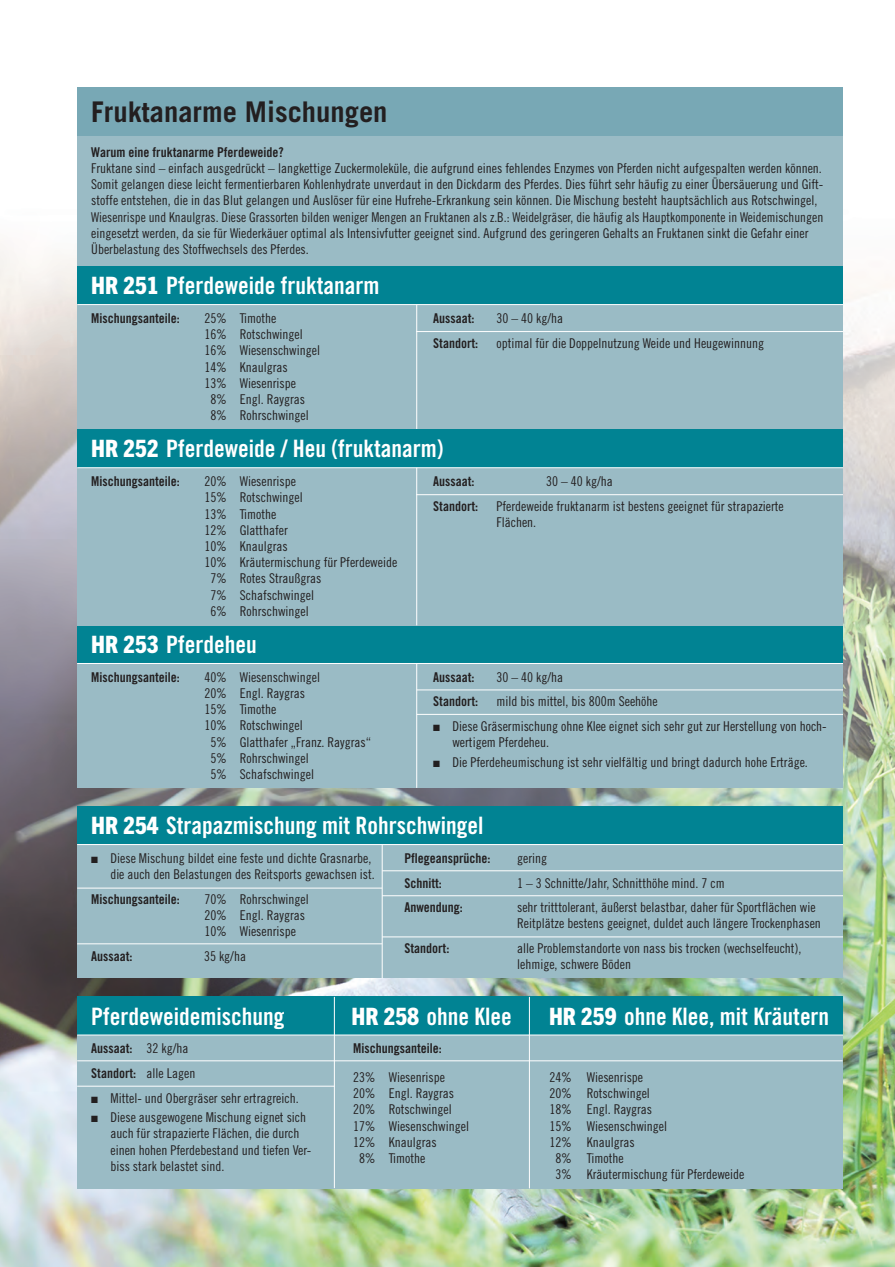
<style>
.page{position:relative;width:895px;height:1267px;background:#fff}
.page>*{position:absolute;margin:0;border:0;box-sizing:border-box;transform-origin:0 0}
.t1{font:700 28.5px "Trade Gothic";color:#231f20}
.t2{font:24px "Trade Gothic Bold Cond Twenty";color:#fff}
.t3{font:13.5px/16.2px "Trade Gothic Cond Eighteen";color:#231f20}
.t4{font:13.5px "Trade Gothic Bold Cond Twenty";color:#231f20}
.s1{font-family:"Trade Gothic Next LT Pro";font-weight:800;font-stretch:condensed}
.s2{font-family:"Trade Gothic Cond Eighteen"}
</style>
<div class="page">
<img style="left:0;top:87px;width:894px;height:1180px">
<div style="left:77px;top:87px;width:765px;height:190px;background:#9abbc5"></div>
<div style="left:77px;top:87px;width:765px;height:49px;background:#78a8b5"></div>
<div style="left:77px;top:806px;width:765px;height:39px;background:#018393"></div>
<div style="left:77px;top:845px;width:765px;height:133px;background:#9abbc5"></div>
<hr style="left:77px;top:844px;width:765px;height:1px;background:#fff">
<hr style="left:77px;top:944px;width:305px;height:1px;background:#fff">
<hr style="left:382px;top:870px;width:460px;height:1px;background:#fff">
<hr style="left:382px;top:895px;width:460px;height:1px;background:#fff">
<hr style="left:382px;top:937px;width:460px;height:1px;background:#fff">
<hr style="left:382px;top:845px;width:1px;height:133px;background:#fff">
<div style="left:77px;top:997px;width:765px;height:39px;background:#018393"></div>
<div style="left:77px;top:1035px;width:765px;height:153px;background:#9abbc5"></div>
<hr style="left:334px;top:997px;width:1px;height:191px;background:#fff">
<hr style="left:529px;top:997px;width:1px;height:191px;background:#fff">
<hr style="left:77px;top:1060px;width:765px;height:1px;background:#fff">
<hr style="left:77px;top:1086px;width:257px;height:1px;background:#fff">
<hr style="left:77px;top:1035px;width:765px;height:1px;background:#fff">
<hr style="left:77px;top:888px;width:305px;height:1px;background:#fff">
<div style="left:77px;top:266px;width:765px;height:39px;background:#018393"></div>
<div style="left:77px;top:305px;width:765px;height:125px;background:#9abbc5"></div>
<hr style="left:77px;top:304px;width:765px;height:1px;background:#fff">
<hr style="left:416px;top:331px;width:426px;height:1px;background:#fff">
<div style="left:77px;top:625px;width:765px;height:38px;background:#018393"></div>
<div style="left:77px;top:663px;width:765px;height:125px;background:#9abbc5"></div>
<hr style="left:77px;top:663px;width:765px;height:1px;background:#fff">
<hr style="left:416px;top:690px;width:426px;height:1px;background:#fff">
<hr style="left:416px;top:714px;width:426px;height:1px;background:#fff">
<hr style="left:416px;top:664px;width:1px;height:124px;background:#fff">
<hr style="left:416px;top:305px;width:1px;height:125px;background:#fff">
<div style="left:77px;top:430px;width:765px;height:38px;background:#018393"></div>
<div style="left:77px;top:468px;width:765px;height:157px;background:#9abbc5"></div>
<hr style="left:77px;top:467px;width:765px;height:1px;background:#fff">
<hr style="left:416px;top:494px;width:426px;height:1px;background:#fff">
<hr style="left:416px;top:468px;width:1px;height:157px;background:#fff">
<p class="t1" style="left:91px;top:101px;width:298px">Fruktanarme Mischungen</p>
<p class="t4" style="left:91px;top:147px;width:194px">Warum eine fruktanarme Pferdeweide?</p>
<p class="t3" style="left:91px;top:161px;width:733px">Fruktane sind – einfach ausgedrückt – langkettige Zuckermoleküle, die aufgrund eines fehlendes Enzymes von Pferden nicht aufgespalten werden können.<br>Somit gelangen diese leicht fermentierbaren Kohlenhydrate unverdaut in den Dickdarm des Pferdes. Dies führt sehr häufig zu einer Übersäuerung und Gift&shy;stoffe entstehen, die in das Blut gelangen und Auslöser für eine Hufrehe-Erkrankung sein können. Die Mischung besteht hauptsächlich aus Rotschwingel, Wiesenrispe und Knaulgras. Diese Grassorten bilden weniger Mengen an Fruktanen als z.B.: Weidelgräser, die häufig als Hauptkomponente in Weidemischungen eingesetzt werden, da sie für Wiederkäuer optimal als Intensivfutter geeignet sind. Aufgrund des geringeren Gehalts an Fruktanen sinkt die Gefahr einer Überbelastung des Stoffwechsels des Pferdes.</p>
<p class="t2" style="left:91px;top:277px;width:290px"><span class="s1">HR 251</span> Pferdeweide fruktanarm</p>
<p class="t4" style="left:91px;top:313px;width:90px">Mischungsanteile:</p>
<p class="t3" style="left:204px;top:311px;width:74px">25% Timothe</p>
<p class="t3" style="left:204px;top:327px;width:100px">16% Rotschwingel</p>
<p class="t3" style="left:204px;top:344px;width:117px">16% Wiesenschwingel</p>
<p class="t3" style="left:204px;top:360px;width:85px">14% Knaulgras</p>
<p class="t3" style="left:204px;top:376px;width:93px">13% Wiesenrispe</p>
<p class="t3" style="left:210px;top:392px;width:96px">8% Engl. Raygras</p>
<p class="t3" style="left:210px;top:408px;width:100px">8% Rohrschwingel</p>
<p class="t4" style="left:433px;top:313px;width:43px">Aussaat:</p>
<p class="t3" style="left:496px;top:311px;width:68px">30 – 40 kg/ha</p>
<p class="t4" style="left:433px;top:338px;width:46px">Standort:</p>
<p class="t3" style="left:496px;top:336px;width:269px">optimal für die Doppelnutzung Weide und Heugewinnung</p>
<p class="t2" style="left:91px;top:440px;width:354px"><span class="s1">HR 252</span> Pferdeweide / Heu (fruktanarm)</p>
<p class="t4" style="left:91px;top:476px;width:90px">Mischungsanteile:</p>
<p class="t3" style="left:204px;top:474px;width:93px">20% Wiesenrispe</p>
<p class="t3" style="left:204px;top:490px;width:100px">15% Rotschwingel</p>
<p class="t3" style="left:204px;top:507px;width:74px">13% Timothe</p>
<p class="t3" style="left:204px;top:523px;width:85px">12% Glatthafer</p>
<p class="t3" style="left:204px;top:539px;width:85px">10% Knaulgras</p>
<p class="t3" style="left:204px;top:555px;width:194px">10% Kräutermischung für Pferdeweide</p>
<p class="t3" style="left:210px;top:571px;width:113px">7% Rotes Straußgras</p>
<p class="t3" style="left:210px;top:588px;width:105px">7% Schafschwingel</p>
<p class="t3" style="left:210px;top:604px;width:100px">6% Rohrschwingel</p>
<p class="t4" style="left:433px;top:476px;width:43px">Aussaat:</p>
<p class="t3" style="left:546px;top:474px;width:68px">30 – 40 kg/ha</p>
<p class="t4" style="left:433px;top:501px;width:46px">Standort:</p>
<p class="t3" style="left:496px;top:499px;width:289px">Pferdeweide fruktanarm ist bestens geeignet für strapazierte<br>Flächen.</p>
<p class="t2" style="left:91px;top:636px;width:167px"><span class="s1">HR 253</span> Pferdeheu</p>
<p class="t4" style="left:91px;top:672px;width:90px">Mischungsanteile:</p>
<p class="t3" style="left:204px;top:670px;width:117px">40% Wiesenschwingel</p>
<p class="t3" style="left:204px;top:686px;width:102px">20% Engl. Raygras</p>
<p class="t3" style="left:204px;top:702px;width:74px">15% Timothe</p>
<p class="t3" style="left:204px;top:718px;width:100px">10% Rotschwingel</p>
<p class="t3" style="left:210px;top:735px;width:162px">5% Glatthafer „Franz. Raygras“</p>
<p class="t3" style="left:210px;top:751px;width:100px">5% Rohrschwingel</p>
<p class="t3" style="left:210px;top:767px;width:105px">5% Schafschwingel</p>
<p class="t4" style="left:433px;top:672px;width:43px">Aussaat:</p>
<p class="t3" style="left:496px;top:670px;width:68px">30 – 40 kg/ha</p>
<p class="t4" style="left:433px;top:697px;width:46px">Standort:</p>
<p class="t3" style="left:496px;top:695px;width:163px">mild bis mittel, bis 800m Seehöhe</p>
<p class="t3" style="left:452px;top:719px;width:376px;text-indent:-19px">■ Diese Gräsermischung ohne Klee eignet sich sehr gut zur Herstellung von hoch&shy;wertigem Pferdeheu.</p>
<p class="t3" style="left:433px;top:755px;width:376px">■ Die Pferdeheumischung ist sehr vielfältig und bringt dadurch hohe Erträge.</p>
<p class="t2" style="left:91px;top:817px;width:394px"><span class="s1">HR 254</span> Strapazmischung mit Rohrschwingel</p>
<p class="t3" style="left:91px;top:851px;width:285px;text-align:right">■ Diese Mischung bildet eine feste und dichte Grasnarbe, die auch den Belastungen des Reitsports gewachsen ist.</p>
<p class="t4" style="left:91px;top:894px;width:90px">Mischungsanteile:</p>
<p class="t3" style="left:204px;top:892px;width:106px">70% Rohrschwingel<br>20% Engl. Raygras<br>10% Wiesenrispe</p>
<p class="t4" style="left:91px;top:951px;width:43px">Aussaat:</p>
<p class="t3" style="left:204px;top:949px;width:43px">35 kg/ha</p>
<p class="t4" style="left:404px;top:853px;width:88px">Pflegeansprüche:</p>
<p class="t3" style="left:517px;top:851px;width:31px">gering</p>
<p class="t4" style="left:404px;top:878px;width:39px">Schnitt:</p>
<p class="t3" style="left:517px;top:876px;width:209px">1 – 3 Schnitte/Jahr, Schnitthöhe mind. 7 cm</p>
<p class="t4" style="left:404px;top:902px;width:60px">Anwendung:</p>
<p class="t3" style="left:517px;top:900px;width:305px">sehr tritttolerant, äußerst belastbar, daher für Sportflächen wie<br>Reitplätze bestens geeignet, duldet auch längere Trockenphasen</p>
<p class="t4" style="left:404px;top:943px;width:46px">Standort:</p>
<p class="t3" style="left:517px;top:941px;width:286px">alle Problemstandorte von nass bis trocken (wechselfeucht), lehmige, schwere Böden</p>
<p class="t2" style="left:91px;top:1007px;width:195px">Pferdeweidemischung</p>
<p class="t2" style="left:351px;top:1007px;width:162px"><span class="s1">HR 258</span> ohne Klee</p>
<p class="t2" style="left:549px;top:1007px;width:282px"><span class="s1">HR 259</span> ohne Klee, mit Kräutern</p>
<p class="t4" style="left:91px;top:1043px;width:99px">Aussaat: <span class="s2">32 kg/ha</span></p>
<p class="t4" style="left:353px;top:1043px;width:90px">Mischungsanteile:</p>
<p class="t4" style="left:91px;top:1068px;width:105px">Standort: <span class="s2">alle Lagen</span></p>
<p class="t3" style="left:91px;top:1091px;width:209px">■ Mittel- und Obergräser sehr ertragreich.</p>
<p class="t3" style="left:110px;top:1110px;width:202px;text-indent:-19px">■ Diese ausgewogene Mischung eignet sich auch für strapazierte Flächen, die durch einen hohen Pferdebestand und tiefen Ver&shy;biss stark belastet sind.</p>
<p class="t3" style="left:353px;top:1070px;width:93px">23% Wiesenrispe</p>
<p class="t3" style="left:353px;top:1086px;width:102px">20% Engl. Raygras</p>
<p class="t3" style="left:353px;top:1103px;width:100px">20% Rotschwingel</p>
<p class="t3" style="left:353px;top:1119px;width:117px">17% Wiesenschwingel</p>
<p class="t3" style="left:353px;top:1135px;width:85px">12% Knaulgras</p>
<p class="t3" style="left:359px;top:1151px;width:68px">8% Timothe</p>
<p class="t3" style="left:549px;top:1070px;width:95px">24% Wiesenrispe</p>
<p class="t3" style="left:549px;top:1086px;width:102px">20% Rotschwingel</p>
<p class="t3" style="left:549px;top:1103px;width:104px">18% Engl. Raygras</p>
<p class="t3" style="left:549px;top:1119px;width:119px">15% Wiesenschwingel</p>
<p class="t3" style="left:549px;top:1135px;width:87px">12% Knaulgras</p>
<p class="t3" style="left:555px;top:1151px;width:70px">8% Timothe</p>
<p class="t3" style="left:555px;top:1167px;width:190px">3% Kräutermischung für Pferdeweide</p>
</div>
